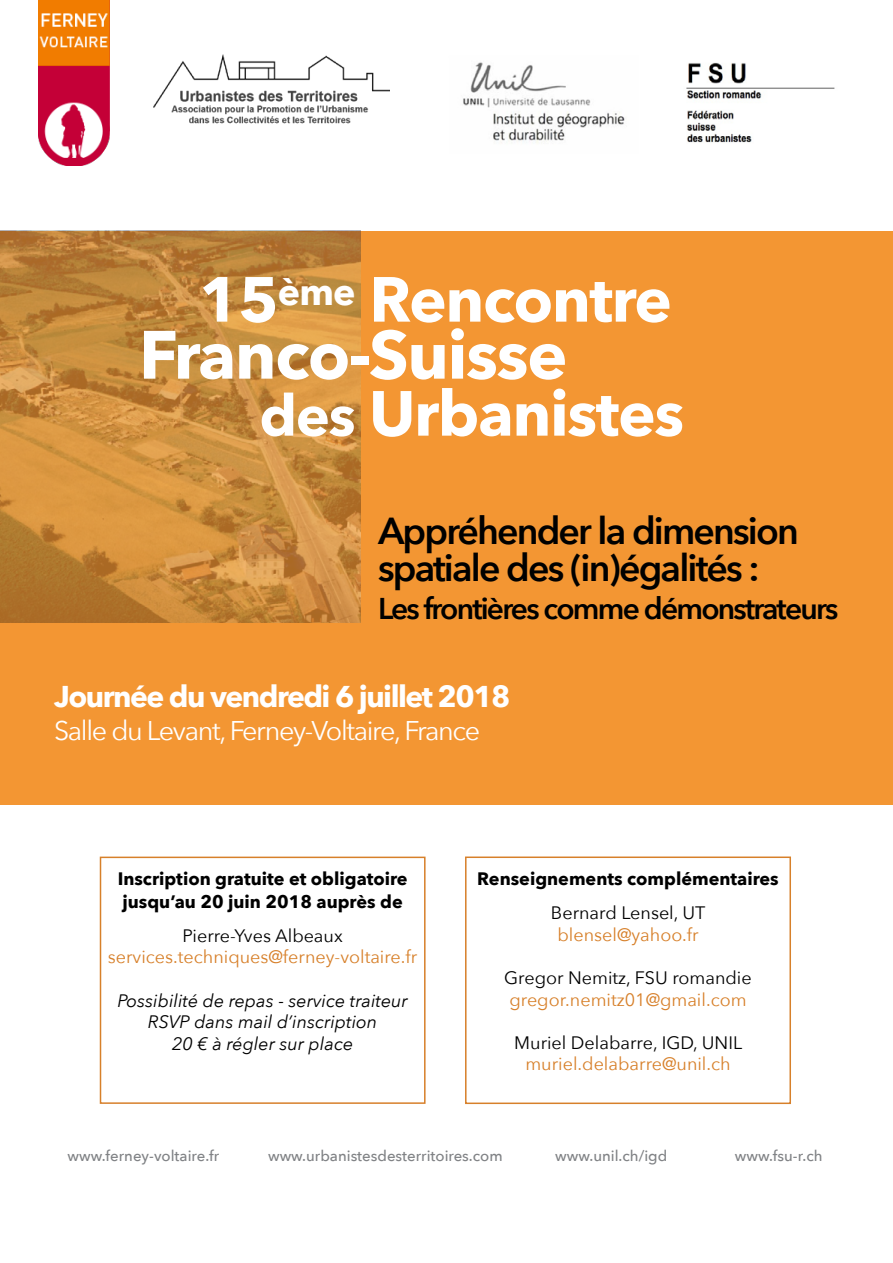
<style>
.page{position:relative;width:893px;height:1263px;background:#fff}
.page>*{position:absolute;margin:0;border:0;box-sizing:border-box;transform-origin:0 0}
.t1{font:700 67.5px "Avenir Next";letter-spacing:-.02em;color:#fff}
.t2{font:700 63px "Avenir Next";letter-spacing:-.02em;color:#fff}
.t3{font:600 37.5px/37.5px "Avenir Next";letter-spacing:-.05em;color:#000}
.t4{font:600 30px "Avenir Next";letter-spacing:-.06em;color:#000}
.t5{font:700 30px "Avenir Next";letter-spacing:-.05em;color:#fff}
.t6{font:27px "Avenir Next";letter-spacing:-.05em;color:#fff}
.t7{font:18px "Avenir Next";color:#d7802a}
.t8{font:700 18px/22.5px "Avenir Next";color:#000}
.t9{font:18px "Avenir Next";color:#000}
.t10{font:italic 18px/21.6px "Avenir Next";color:#000;text-align:center}
.t11{font:500 15px "Avenir Next";color:#808285}
.s1{font-size:57px}
</style>
<div class="page">
<img style="left:39px;top:0;width:71px;height:166px">
<div style="left:465px;top:856px;width:326px;height:248px;border:2px solid #d7802a"></div>
<div style="left:0;top:231px;width:893px;height:574px;background:#f39633"></div>
<img style="left:0;top:231px;width:360px;height:391px">
<div style="left:100px;top:856px;width:326px;height:248px;border:2px solid #d7802a"></div>
<img style="left:153px;top:54px;width:237px;height:70px">
<img style="left:463px;top:62px;width:162px;height:81px">
<img style="left:686px;top:62px;width:149px;height:81px">
<h2 class="t2" style="left:199px;top:245px;width:474px">15<sup>ème</sup> Rencontre</h2>
<h1 class="t1" style="left:139px;top:297px;width:430px">Franco-Suisse</h1>
<h2 class="t2" style="left:259px;top:359px;width:426px"><span class="s1">des</span> Urbanistes</h2>
<h3 class="t3" style="left:378px;top:511px;width:422px">Appréhender la dimension spatiale des (in)égalités :</h3>
<h3 class="t4" style="left:378px;top:582px;width:462px">Les frontières comme démonstrateurs</h3>
<h3 class="t5" style="left:54px;top:671px;width:458px">Journée du vendredi 6 juillet 2018</h3>
<h3 class="t6" style="left:54px;top:707px;width:428px">Salle du Levant, Ferney-Voltaire, France</h3>
<p class="t8" style="left:118px;top:867px;width:291px">Inscription gratuite et obligatoire jusqu’au 20 juin 2018 auprès de</p>
<p class="t9" style="left:183px;top:920px;width:162px">Pierre-Yves Albeaux</p>
<p class="t7" style="left:108px;top:942px;width:311px">services.techniques@ferney-voltaire.fr</p>
<p class="t10" style="left:117px;top:989px;width:292px">Possibilité de repas - service traiteur<br>RSVP dans mail d’inscription<br>20 € à régler sur place</p>
<p class="t8" style="left:477px;top:867px;width:303px">Renseignements complémentaires</p>
<p class="t9" style="left:551px;top:898px;width:156px">Bernard Lensel, UT</p>
<p class="t7" style="left:557px;top:919px;width:143px">blensel@yahoo.fr</p>
<p class="t9" style="left:504px;top:962px;width:249px">Gregor Nemitz, FSU romandie</p>
<p class="t7" style="left:509px;top:984px;width:239px">gregor.nemitz01@gmail.com</p>
<p class="t9" style="left:514px;top:1027px;width:229px">Muriel Delabarre, IGD, UNIL</p>
<p class="t7" style="left:525px;top:1049px;width:207px">muriel.delabarre@unil.ch</p>
<p class="t11" style="left:68px;top:1143px;width:153px">www.ferney-voltaire.fr</p>
<p class="t11" style="left:268px;top:1143px;width:236px">www.urbanistesdesterritoires.com</p>
<p class="t11" style="left:555px;top:1143px;width:114px">www.unil.ch/igd</p>
<p class="t11" style="left:735px;top:1143px;width:89px">www.fsu-r.ch</p>
</div>
